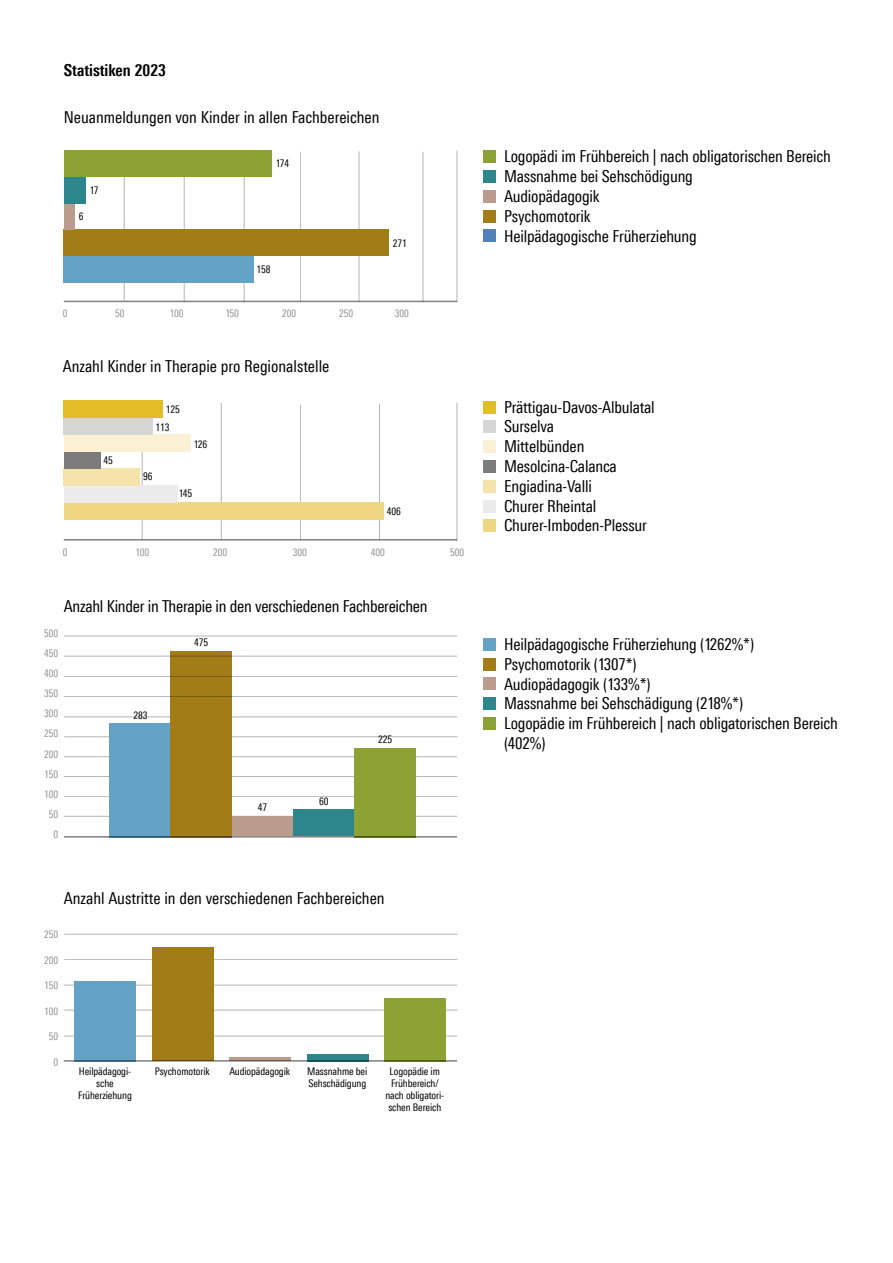
<style>
.page{position:relative;width:893px;height:1263px;background:#fff}
.page>*{position:absolute;margin:0;border:0;box-sizing:border-box;transform-origin:0 0}
.t1{font:16.5px/19.8px "Linotype Univers 420 Cn";letter-spacing:-.01em;color:#000}
.t2{font:700 16.5px "Linotype Univers 620 Cn";color:#000}
.t3{font:10.5px/12px "Linotype Univers 420 Cn";letter-spacing:-.01em;color:#000}
.t4{font:10.5px/20.1px "Linotype Univers 420 Cn";letter-spacing:-.01em;color:#939393;text-align:right}
</style>
<div class="page">
<hr style="left:124px;top:150px;width:1px;height:150px;background:#000">
<hr style="left:184px;top:152px;width:1px;height:150px;background:#000">
<hr style="left:244px;top:152px;width:1px;height:150px;background:#000">
<hr style="left:300px;top:152px;width:1px;height:150px;background:#000">
<hr style="left:359px;top:151px;width:1px;height:150px;background:#000">
<hr style="left:423px;top:152px;width:1px;height:150px;background:#000">
<hr style="left:457px;top:151px;width:1px;height:151px;background:#000">
<hr style="left:64px;top:301px;width:393px;height:1px;background:#000">
<div style="left:64px;top:256px;width:190px;height:26px;background:#64a3c6"></div>
<div style="left:64px;top:230px;width:325px;height:26px;background:#a27d17"></div>
<div style="left:64px;top:203px;width:11px;height:27px;background:#ba9b8d"></div>
<div style="left:64px;top:177px;width:21px;height:26px;background:#2c868b"></div>
<div style="left:64px;top:151px;width:208px;height:26px;background:#8ca234"></div>
<div style="left:483px;top:150px;width:12px;height:13px;background:#8ca234"></div>
<div style="left:483px;top:170px;width:12px;height:13px;background:#2c868b"></div>
<div style="left:483px;top:190px;width:12px;height:13px;background:#ba9b8d"></div>
<div style="left:483px;top:210px;width:12px;height:12px;background:#a27d17"></div>
<div style="left:483px;top:230px;width:12px;height:12px;background:#4f81bc"></div>
<hr style="left:64px;top:539px;width:393px;height:1px;background:#000">
<hr style="left:142px;top:405px;width:1px;height:135px;background:#000">
<hr style="left:221px;top:403px;width:1px;height:137px;background:#000">
<hr style="left:300px;top:405px;width:1px;height:135px;background:#000">
<hr style="left:379px;top:404px;width:1px;height:136px;background:#000">
<hr style="left:457px;top:403px;width:1px;height:137px;background:#000">
<div style="left:64px;top:503px;width:320px;height:17px;background:#efd683"></div>
<div style="left:64px;top:486px;width:114px;height:17px;background:#ebebeb"></div>
<div style="left:64px;top:469px;width:76px;height:17px;background:#f5e3ac"></div>
<div style="left:64px;top:452px;width:36px;height:17px;background:#7c7c7c"></div>
<div style="left:64px;top:435px;width:126px;height:17px;background:#faf1d5"></div>
<div style="left:64px;top:418px;width:89px;height:17px;background:#d6d6d6"></div>
<div style="left:64px;top:401px;width:99px;height:17px;background:#e2bd27"></div>
<div style="left:483px;top:401px;width:12px;height:12px;background:#e2bd27"></div>
<div style="left:483px;top:420px;width:12px;height:13px;background:#d6d6d6"></div>
<div style="left:483px;top:440px;width:12px;height:13px;background:#faf1d5"></div>
<div style="left:483px;top:460px;width:12px;height:13px;background:#7c7c7c"></div>
<div style="left:483px;top:480px;width:12px;height:12px;background:#f5e3ac"></div>
<div style="left:483px;top:500px;width:12px;height:12px;background:#ebebeb"></div>
<div style="left:483px;top:519px;width:12px;height:13px;background:#efd683"></div>
<div style="left:483px;top:638px;width:12px;height:13px;background:#64a3c6"></div>
<div style="left:483px;top:658px;width:12px;height:12px;background:#a27d17"></div>
<div style="left:483px;top:678px;width:12px;height:12px;background:#ba9b8d"></div>
<div style="left:483px;top:697px;width:12px;height:13px;background:#2c868b"></div>
<div style="left:483px;top:717px;width:12px;height:13px;background:#8ca234"></div>
<hr style="left:64px;top:816px;width:393px;height:1px;background:#000">
<hr style="left:64px;top:796px;width:393px;height:1px;background:#000">
<hr style="left:64px;top:776px;width:393px;height:1px;background:#000">
<hr style="left:64px;top:756px;width:393px;height:1px;background:#000">
<hr style="left:64px;top:736px;width:394px;height:1px;background:#000">
<hr style="left:64px;top:717px;width:393px;height:1px;background:#000">
<div style="left:110px;top:723px;width:61px;height:114px;background:#64a3c6"></div>
<div style="left:171px;top:651px;width:61px;height:186px;background:#a27d17"></div>
<div style="left:232px;top:816px;width:61px;height:20px;background:#ba9b8d"></div>
<div style="left:293px;top:809px;width:61px;height:27px;background:#2c868b"></div>
<div style="left:354px;top:747px;width:62px;height:90px;background:#8ca234"></div>
<hr style="left:64px;top:836px;width:393px;height:1px;background:#000">
<hr style="left:64px;top:1036px;width:393px;height:1px;background:#000">
<hr style="left:64px;top:1010px;width:394px;height:1px;background:#000">
<hr style="left:64px;top:985px;width:393px;height:1px;background:#000">
<hr style="left:64px;top:959px;width:394px;height:1px;background:#000">
<hr style="left:64px;top:934px;width:394px;height:1px;background:#000">
<div style="left:74px;top:981px;width:62px;height:81px;background:#64a3c6"></div>
<div style="left:152px;top:947px;width:61px;height:114px;background:#a27d17"></div>
<hr style="left:229px;top:1057px;width:62px;height:4px;background:#ba9b8d">
<div style="left:307px;top:1054px;width:61px;height:8px;background:#2c868b"></div>
<div style="left:384px;top:998px;width:62px;height:63px;background:#8ca234"></div>
<hr style="left:64px;top:1060px;width:393px;height:2px;background:#000">
<hr style="left:64px;top:696px;width:393px;height:1px;background:#000">
<hr style="left:64px;top:676px;width:393px;height:1px;background:#000">
<hr style="left:64px;top:656px;width:393px;height:1px;background:#000">
<hr style="left:64px;top:636px;width:393px;height:1px;background:#000">
<p class="t2" style="left:64px;top:60px;width:104px">Statistiken 2023</p>
<p class="t1" style="left:64px;top:107px;width:317px">Neuanmeldungen von Kinder in allen Fachbereichen</p>
<p class="t3" style="left:90px;top:184px;width:10px">17</p>
<p class="t3" style="left:79px;top:210px;width:6px">6</p>
<p class="t3" style="left:276px;top:157px;width:15px">174</p>
<p class="t3" style="left:257px;top:263px;width:16px">158</p>
<p class="t3" style="left:393px;top:237px;width:16px">271</p>
<p class="t4" style="left:63px;top:303px;width:6px">0</p>
<p class="t4" style="left:115px;top:303px;width:11px">50</p>
<p class="t4" style="left:170px;top:303px;width:15px">100</p>
<p class="t4" style="left:226px;top:303px;width:15px">150</p>
<p class="t4" style="left:282px;top:303px;width:16px">200</p>
<p class="t4" style="left:339px;top:303px;width:16px">250</p>
<p class="t4" style="left:395px;top:303px;width:16px">300</p>
<p class="t1" style="left:63px;top:356px;width:268px">Anzahl Kinder in Therapie pro Regionalstelle</p>
<p class="t3" style="left:104px;top:454px;width:11px">45</p>
<p class="t3" style="left:155px;top:400px;width:26px;line-height:18px;text-indent:10px">125<br>113</p>
<p class="t3" style="left:143px;top:470px;width:11px">96</p>
<p class="t3" style="left:194px;top:438px;width:15px">126</p>
<p class="t3" style="left:179px;top:487px;width:15px">145</p>
<p class="t3" style="left:387px;top:505px;width:16px">406</p>
<p class="t4" style="left:63px;top:542px;width:6px">0</p>
<p class="t4" style="left:135px;top:542px;width:15px">100</p>
<p class="t4" style="left:213px;top:542px;width:16px">200</p>
<p class="t4" style="left:293px;top:542px;width:16px">300</p>
<p class="t4" style="left:371px;top:542px;width:16px">400</p>
<p class="t4" style="left:450px;top:542px;width:16px">500</p>
<p class="t1" style="left:64px;top:596px;width:365px">Anzahl Kinder in Therapie in den verschiedenen Fachbereichen</p>
<p class="t4" style="left:44px;top:623px;width:16px">500<br>450<br>400<br>350<br>300<br>250<br>200<br>150<br>100<br>50<br>0</p>
<p class="t3" style="left:134px;top:709px;width:16px">283</p>
<p class="t3" style="left:194px;top:636px;width:16px">475</p>
<p class="t3" style="left:258px;top:801px;width:11px">47</p>
<p class="t3" style="left:319px;top:795px;width:11px">60</p>
<p class="t3" style="left:378px;top:733px;width:16px">225</p>
<p class="t1" style="left:64px;top:888px;width:322px">Anzahl Austritte in den verschiedenen Fachbereichen</p>
<p class="t4" style="left:44px;top:924px;width:16px">250</p>
<p class="t4" style="left:44px;top:950px;width:16px">200</p>
<p class="t4" style="left:44px;top:975px;width:16px">150</p>
<p class="t4" style="left:44px;top:1001px;width:16px">100</p>
<p class="t4" style="left:49px;top:1026px;width:11px">50</p>
<p class="t4" style="left:53px;top:1052px;width:6px">0</p>
<p class="t3" style="left:78px;top:1065px;width:55px;text-align:center">Heilpädagogi&shy;sche<br>Früherziehung</p>
<p class="t3" style="left:155px;top:1065px;width:57px">Psychomotorik</p>
<p class="t3" style="left:229px;top:1065px;width:62px">Audiopädagogik</p>
<p class="t3" style="left:307px;top:1065px;width:62px">Massnahme bei<br>Sehschädigung</p>
<p class="t3" style="left:385px;top:1065px;width:60px;text-align:center">Logopädie im<br>Frühbereich/ nach obligatori&shy;schen Bereich</p>
<p class="t1" style="left:504px;top:146px;width:328px">Logopädi im Frühbereich | nach obligatorischen Bereich<br>Massnahme bei Sehschödigung<br>Audiopädagogik<br>Psychomotorik<br>Heilpädagogische Früherziehung</p>
<p class="t1" style="left:504px;top:397px;width:152px">Prättigau-Davos-Albulatal<br>Surselva<br>Mittelbünden<br>Mesolcina-Calanca<br>Engiadina-Valli<br>Churer Rheintal<br>Churer-Imboden-Plessur</p>
<p class="t1" style="left:504px;top:634px;width:335px">Heilpädagogische Früherziehung (1262%*)<br>Psychomotorik (1307*)<br>Audiopädagogik (133%*)<br>Massnahme bei Sehschädigung (218%*)<br>Logopädie im Frühbereich | nach obligatorischen Bereich (402%)</p>
</div>
